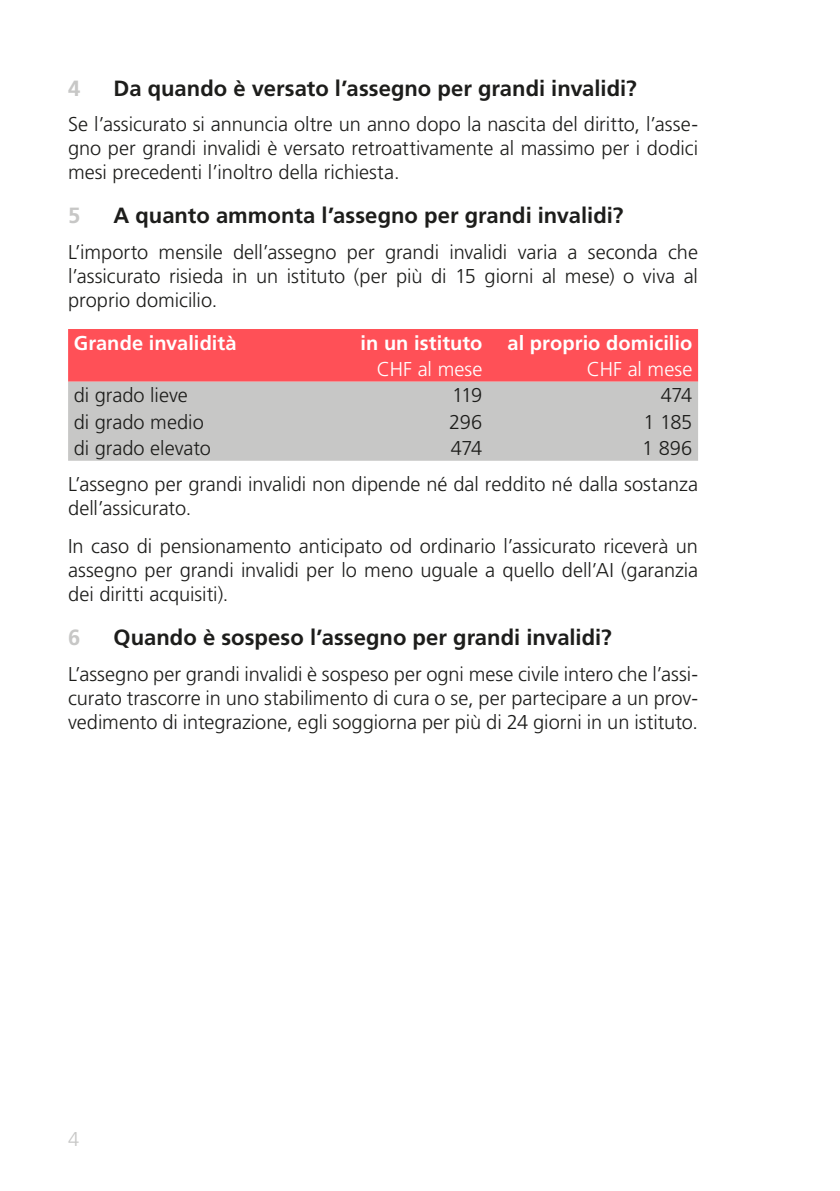
<style>
.page{position:relative;width:840px;height:1191px;background:#fff}
.page>*{position:absolute;margin:0;border:0;box-sizing:border-box;transform-origin:0 0}
.t1{font:700 22px "Frutiger LT Std";color:#1d1d1b}
.t2{font:700 22px "Frutiger LT Std";color:#c7c7c6}
.Grundtext{font:300 20px/24px "Frutiger LT Std";color:#1d1d1b;text-align:justify}
.Tabellen_Text_Weiss{font:700 20px "Frutiger LT Std";letter-spacing:.005em;color:#fff}
.Tabellen_Text_Weiss-2{font:300 20px "Frutiger LT Std";letter-spacing:.005em;color:#fff}
.t3{font:300 20px "Frutiger LT Std";color:#c7c7c6}
</style>
<div class="page">
<div style="left:68px;top:329px;width:629px;height:53px;background:#ff5057"></div>
<div style="left:68px;top:382px;width:629px;height:79px;background:#c7c7c6"></div>
<p class="t2" style="left:68px;top:75px;width:14px">4</p>
<p class="t1" style="left:113px;top:75px;width:524px">Da quando è versato l’assegno per grandi invalidi?</p>
<p class="Grundtext" style="left:68px;top:113px;width:631px">Se l’assicurato si annuncia oltre un anno dopo la nascita del diritto, l’asse&shy;gno per grandi invalidi è versato retroattivamente al massimo per i dodici mesi precedenti l’inoltro della richiesta.</p>
<p class="t2" style="left:68px;top:203px;width:14px">5</p>
<p class="t1" style="left:113px;top:203px;width:511px">A quanto ammonta l’assegno per grandi invalidi?</p>
<p class="Grundtext" style="left:68px;top:240px;width:631px">L’importo mensile dell’assegno per grandi invalidi varia a seconda che l’assicurato risieda in un istituto (per più di 15 giorni al mese) o viva al proprio domicilio.</p>
<p class="Tabellen_Text_Weiss" style="left:74px;top:331px;width:164px">Grande invalidità</p>
<p class="Tabellen_Text_Weiss" style="left:360px;top:331px;width:123px">in un istituto</p>
<p class="Tabellen_Text_Weiss" style="left:507px;top:331px;width:186px">al proprio domicilio</p>
<p class="Tabellen_Text_Weiss-2" style="left:376px;top:358px;width:107px">CHF al mese</p>
<p class="Tabellen_Text_Weiss-2" style="left:586px;top:358px;width:107px">CHF al mese</p>
<p class="Grundtext" style="left:74px;top:384px;width:115px">di grado lieve</p>
<p class="Grundtext" style="left:452px;top:384px;width:32px">119</p>
<p class="Grundtext" style="left:660px;top:384px;width:33px">474</p>
<p class="Grundtext" style="left:74px;top:410px;width:131px">di grado medio</p>
<p class="Grundtext" style="left:449px;top:410px;width:35px">296</p>
<p class="Grundtext" style="left:643px;top:410px;width:50px">1 185</p>
<p class="Grundtext" style="left:74px;top:436px;width:139px">di grado elevato</p>
<p class="Grundtext" style="left:450px;top:436px;width:33px">474</p>
<p class="Grundtext" style="left:641px;top:436px;width:52px">1 896</p>
<p class="Grundtext" style="left:68px;top:472px;width:631px">L’assegno per grandi invalidi non dipende né dal reddito né dalla sostanza dell’assicurato.</p>
<p class="Grundtext" style="left:68px;top:534px;width:631px">In caso di pensionamento anticipato od ordinario l’assicurato riceverà un assegno per grandi invalidi per lo meno uguale a quello dell’AI (garanzia dei diritti acquisiti).</p>
<p class="t2" style="left:68px;top:624px;width:14px">6</p>
<p class="t1" style="left:113px;top:624px;width:499px">Quando è sospeso l’assegno per grandi invalidi?</p>
<p class="Grundtext" style="left:68px;top:662px;width:631px">L’assegno per grandi invalidi è sospeso per ogni mese civile intero che l’assi&shy;curato trascorre in uno stabilimento di cura o se, per partecipare a un prov&shy;vedimento di integrazione, egli soggiorna per più di 24 giorni in un istituto.</p>
<p class="t3" style="left:68px;top:1127px;width:13px">4</p>
</div>
